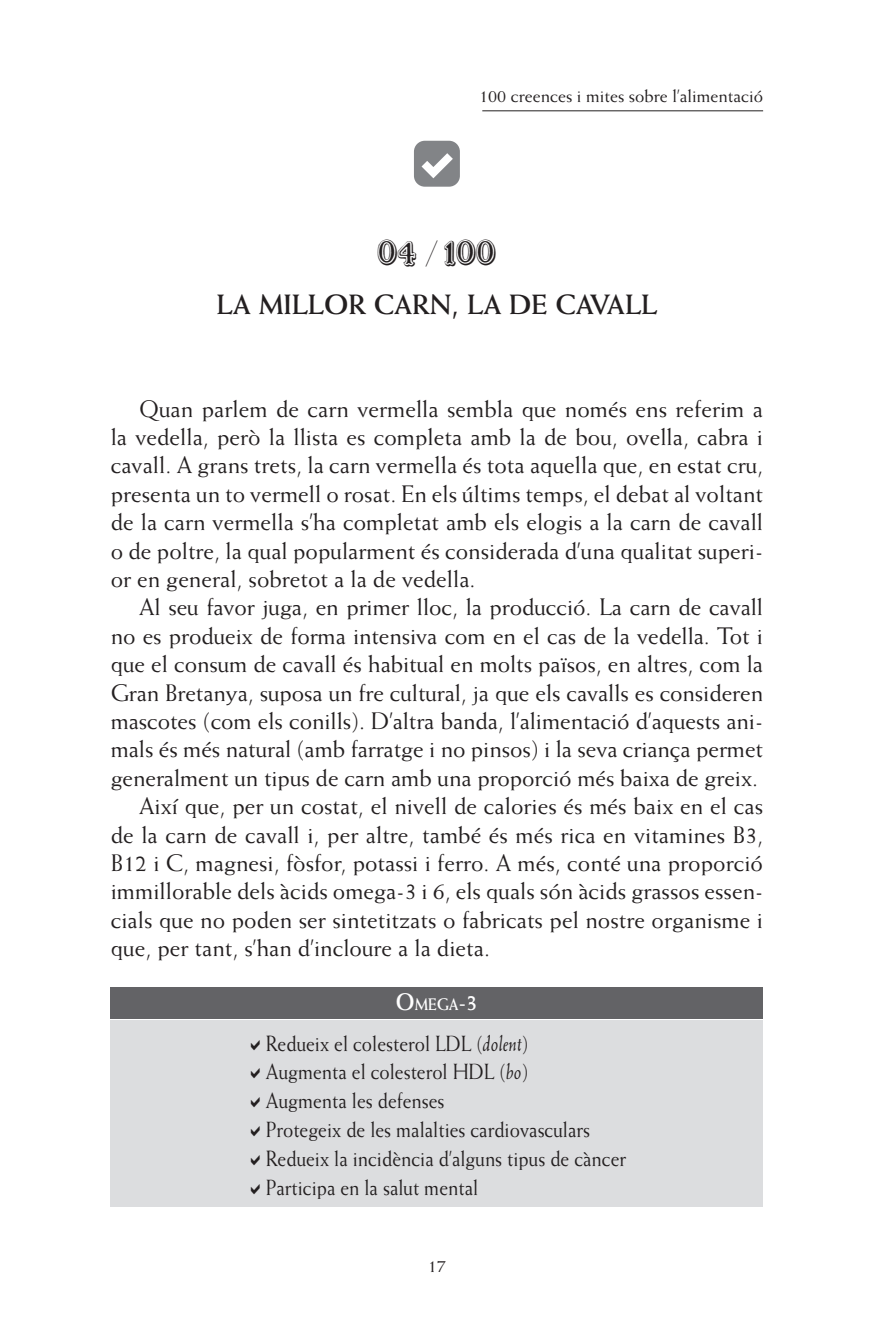
<style>
.page{position:relative;width:877px;height:1321px;background:#fff}
.page>*{position:absolute;margin:0;border:0;box-sizing:border-box;transform-origin:0 0}
.t1{font:34.8px "Masquerade";color:#231f20}
.t2{font:700 28px "Weiss";color:#231f20}
.t3{font:24px/28.4px "Weiss";letter-spacing:-.005em;color:#231f20;text-align:justify}
.t4{font:22px/28.8px "Weiss";color:#231f20;scale:.9 1}
.t5{font:18px "Weiss";color:#231f20}
.t6{font:700 16.8px "Weiss";color:#fff;scale:.9 1}
.s1{font-family:"Kravitz"}
.s2{font-size:24px}
.s3{font-style:italic}
</style>
<div class="page">
<hr style="left:482px;top:110px;width:281px;height:1px;background:#231f20">
<div style="left:111px;top:1021px;width:652px;height:186px;background:#dcdddf"></div>
<div style="left:111px;top:987px;width:652px;height:31px;background:#636366"></div>
<div style="left:414px;top:141px;width:46px;height:46px;background:#828487;border-radius:11px"></div>
<svg style="left:421px;top:153px;width:32px;height:25px"></svg>
<p class="t5" style="left:479px;top:86px;width:285px">100 creences i mites sobre l’alimentació</p>
<h1 class="t1" style="left:377px;top:233px;width:120px">04 <span class="s1">/</span> 100</h1>
<p class="t2" style="left:217px;top:288px;width:442px">LA MILLOR CARN, LA DE CAVALL</p>
<p class="t3" style="left:111px;top:394px;width:654px;text-indent:28px">Quan parlem de carn vermella sembla que només ens referim a la vedella, però la llista es completa amb la de bou, ovella, cabra i cavall. A grans trets, la carn vermella és tota aquella que, en estat cru, presenta un to vermell o rosat. En els últims temps, el debat al voltant de la carn vermella s’ha completat amb els elogis a la carn de cavall o de poltre, la qual popularment és considerada d’una qualitat superi&shy;or en general, sobretot a la de vedella.</p>
<p class="t3" style="left:139px;top:592px;width:625px">Al seu favor juga, en primer lloc, la producció. La carn de cavall</p>
<p class="t3" style="left:111px;top:621px;width:653px">no es produeix de forma intensiva com en el cas de la vedella. Tot i</p>
<p class="t3" style="left:111px;top:649px;width:654px">que el consum de cavall és habitual en molts països, en altres, com la</p>
<p class="t3" style="left:111px;top:678px;width:653px">Gran Bretanya, suposa un fre cultural, ja que els cavalls es consideren</p>
<p class="t3" style="left:111px;top:706px;width:653px">mascotes (com els conills). D’altra banda, l’alimentació d’aquests ani-</p>
<p class="t3" style="left:111px;top:734px;width:653px">mals és més natural (amb farratge i no pinsos) i la seva criança permet</p>
<p class="t3" style="left:111px;top:763px;width:648px">generalment un tipus de carn amb una proporció més baixa de greix.</p>
<p class="t3" style="left:139px;top:791px;width:625px">Així que, per un costat, el nivell de calories és més baix en el cas</p>
<p class="t3" style="left:111px;top:820px;width:654px">de la carn de cavall i, per altre, també és més rica en vitamines B3,</p>
<p class="t3" style="left:111px;top:848px;width:653px">B12 i C, magnesi, fòsfor, potassi i ferro. A més, conté una proporció</p>
<p class="t3" style="left:111px;top:876px;width:653px">immillorable dels àcids omega-3 i 6, els quals són àcids grassos essen-</p>
<p class="t3" style="left:111px;top:905px;width:653px">cials que no poden ser sintetitzats o fabricats pel nostre organisme i</p>
<p class="t3" style="left:111px;top:933px;width:381px">que, per tant, s’han d’incloure a la dieta.</p>
<p class="t6" style="left:396px;top:994px;width:93px"><span class="s2">O</span>MEGA<span class="s2">-3</span></p>
<p class="t4" style="left:266px;top:1028px;width:402px">Redueix el colesterol LDL (<span class="s3">dolent</span>)<br>Augmenta el colesterol HDL (<span class="s3">bo</span>)<br>Augmenta les defenses<br>Protegeix de les malalties cardiovasculars Redueix la incidència d’alguns tipus de càncer Participa en la salut mental</p>
<p class="t5" style="left:428px;top:1255px;width:19px">17</p>
</div>
